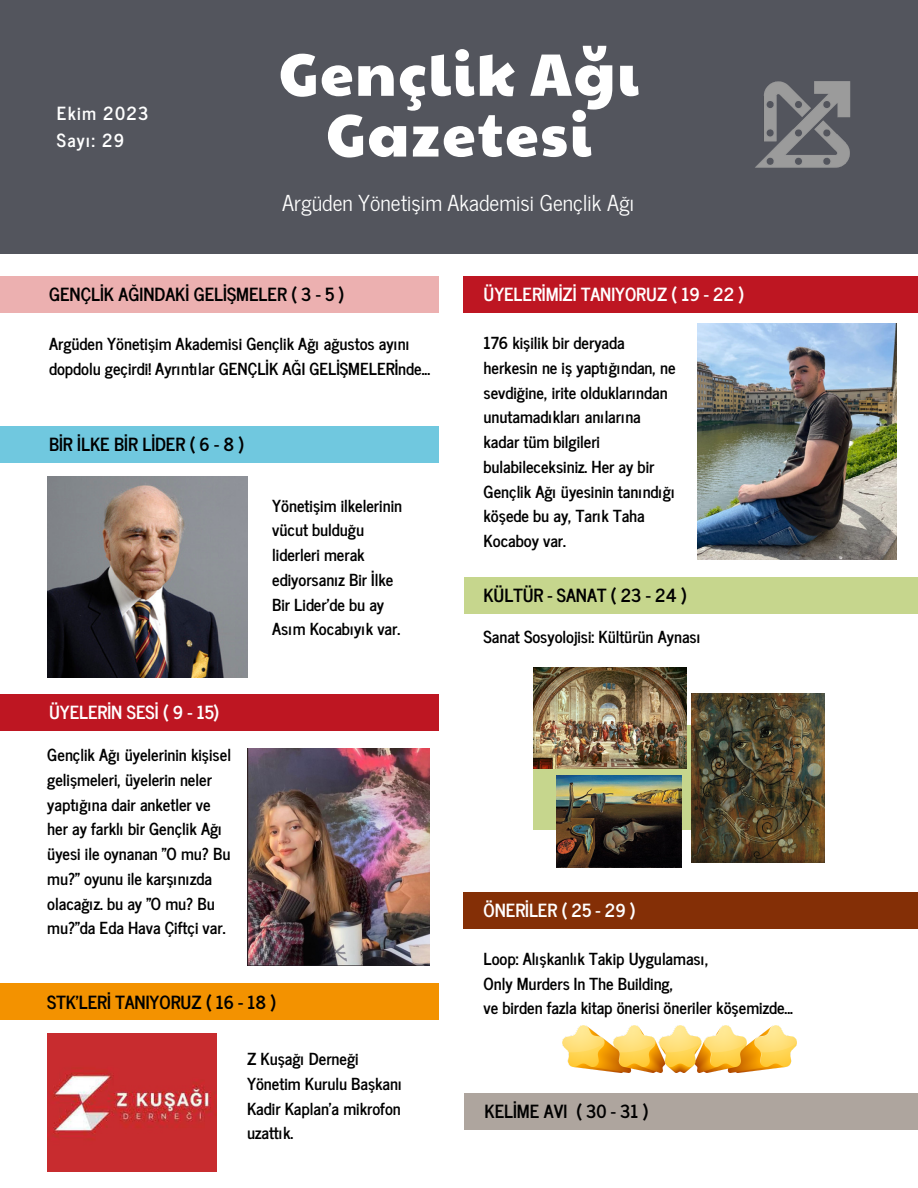
<style>
.page{position:relative;width:918px;height:1188px;background:#fff}
.page>*{position:absolute;margin:0;border:0;box-sizing:border-box;transform-origin:0 0}
.t1{font:60px/60.8px "Paytone One";letter-spacing:.03em;color:#fff;text-align:center}
.t2{font:21.75px "News Cycle";color:#fff}
.t3{font:700 18px "News Cycle";color:#000}
.t4{font:700 18px "News Cycle";color:#fff}
.t5{font:700 18px "News Cycle";letter-spacing:.07em;color:#fff}
.t6{font:700 16.5px/24.8px "News Cycle";color:#000}
</style>
<div class="page">
<div style="left:0;top:0;width:918px;height:254px;background:#53555d"></div>
<img style="left:755px;top:81px;width:96px;height:87px">
<div style="left:0;top:426px;width:439px;height:37px;background:#70c8df"></div>
<div style="left:0;top:276px;width:439px;height:36px;background:#ecb0b0"></div>
<div style="left:0;top:984px;width:439px;height:36px;background:#f39200"></div>
<div style="left:0;top:694px;width:439px;height:37px;background:#be1622"></div>
<img style="left:47px;top:477px;width:201px;height:201px">
<img style="left:247px;top:749px;width:182px;height:216px">
<img style="left:47px;top:1034px;width:169px;height:137px">
<div style="left:464px;top:276px;width:454px;height:36px;background:#be1622"></div>
<div style="left:465px;top:1093px;width:453px;height:37px;background:#aea59e"></div>
<div style="left:464px;top:892px;width:454px;height:37px;background:#842f06"></div>
<div style="left:464px;top:577px;width:454px;height:37px;background:#c6d68d"></div>
<img style="left:698px;top:323px;width:199px;height:236px">
<div style="left:533px;top:725px;width:291px;height:105px;background:#c6d68d"></div>
<img style="left:533px;top:668px;width:153px;height:101px">
<img style="left:692px;top:694px;width:132px;height:168px">
<img style="left:556px;top:775px;width:125px;height:93px">
<img style="left:563px;top:1025px;width:234px;height:48px">
<p class="t5" style="left:57px;top:98px;width:93px">Ekim 2023</p>
<p class="t4" style="left:57px;top:125px;width:69px">Sayı: 29</p>
<p class="t1" style="left:279px;top:41px;width:362px">Gençlik Ağı<br>Gazetesi</p>
<p class="t2" style="left:282px;top:184px;width:353px">Argüden Yönetişim Akademisi Gençlik Ağı</p>
<p class="t3" style="left:49px;top:278px;width:297px">GENÇLİK AĞINDAKİ GELİŞMELER ( 3 - 5 )</p>
<p class="t6" style="left:49px;top:330px;width:383px">Argüden Yönetişim Akademisi Gençlik Ağı ağustos ayını dopdolu geçirdi! Ayrıntılar GENÇLİK AĞI GELİŞMELERİnde...</p>
<p class="t3" style="left:49px;top:429px;width:196px">BİR İLKE BİR LİDER ( 6 - 8 )</p>
<p class="t4" style="left:49px;top:697px;width:172px">ÜYELERİN SESİ ( 9 - 15)</p>
<p class="t6" style="left:47px;top:742px;width:185px">Gençlik Ağı üyelerinin kişisel gelişmeleri, üyelerin neler yaptığına dair anketler ve her ay farklı bir Gençlik Ağı üyesi ile oynanan "O mu? Bu mu?" oyunu ile karşınızda olacağız. bu ay "O mu? Bu mu?"da Eda Hava Çiftçi var.</p>
<p class="t6" style="left:272px;top:492px;width:131px">Yönetişim ilkelerinin vücut bulduğu liderleri merak ediyorsanız Bir İlke<br>Bir Lider'de bu ay<br>Asım Kocabıyık var.</p>
<p class="t3" style="left:47px;top:986px;width:230px">STK'LERİ TANIYORUZ ( 16 - 18 )</p>
<p class="t6" style="left:247px;top:1046px;width:157px">Z Kuşağı Derneği<br>Yönetim Kurulu Başkanı<br>Kadir Kaplan’a mikrofon uzattık.</p>
<p class="t4" style="left:484px;top:278px;width:262px">ÜYELERİMİZİ TANIYORUZ ( 19 - 22 )</p>
<p class="t6" style="left:484px;top:330px;width:194px">176 kişilik bir deryada herkesin ne iş yaptığından, ne sevdiğine, irite olduklarından unutamadıkları anılarına kadar tüm bilgileri bulabileceksiniz. Her ay bir<br>Gençlik Ağı üyesinin tanındığı köşede bu ay, Tarık Taha<br>Kocaboy var.</p>
<p class="t3" style="left:484px;top:580px;width:205px">KÜLTÜR - SANAT ( 23 - 24 )</p>
<p class="t6" style="left:484px;top:624px;width:219px">Sanat Sosyolojisi: Kültürün Aynası</p>
<p class="t4" style="left:484px;top:895px;width:154px">ÖNERİLER ( 25 - 29 )</p>
<p class="t6" style="left:484px;top:945px;width:227px">Loop: Alışkanlık Takip Uygulaması,</p>
<p class="t6" style="left:484px;top:970px;width:191px">Only Murders In The Building,</p>
<p class="t6" style="left:484px;top:995px;width:311px">ve birden fazla kitap önerisi öneriler köşemizde...</p>
<p class="t3" style="left:485px;top:1096px;width:165px">KELİME AVI ( 30 - 31 )</p>
</div>
